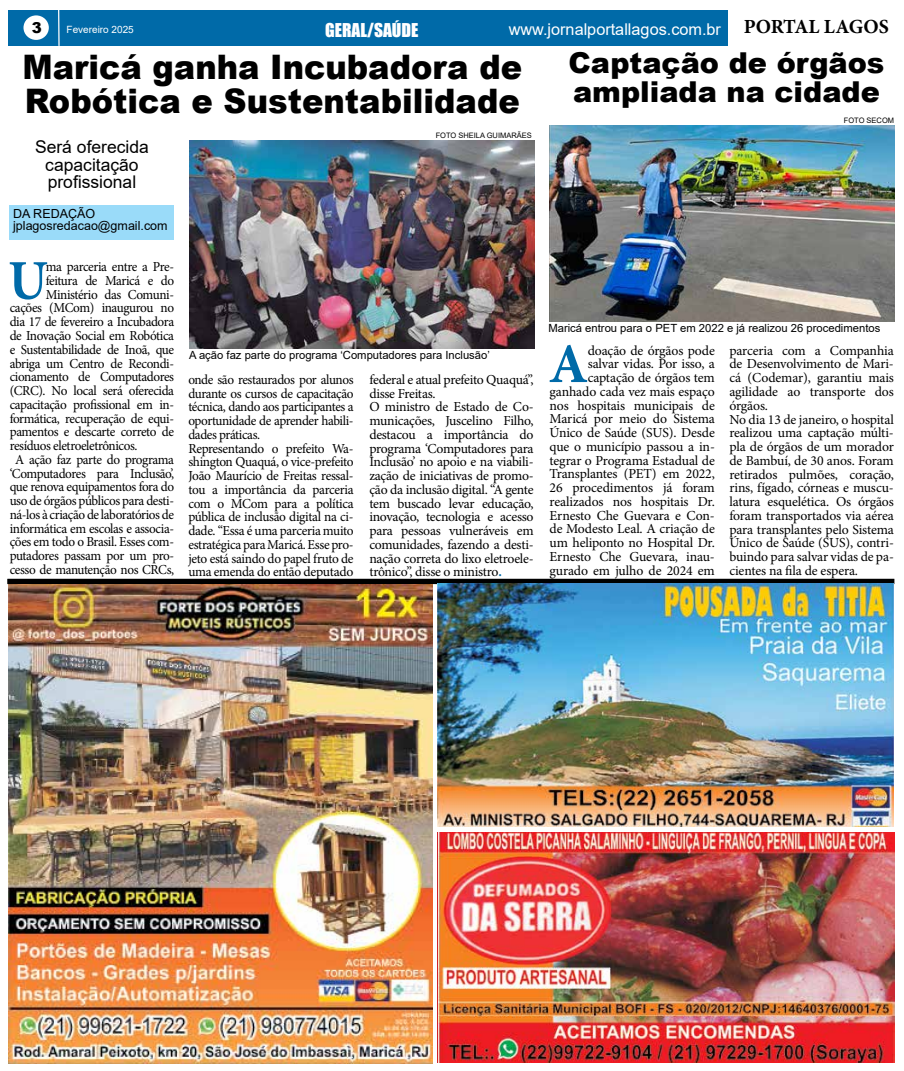
<style>
.page{position:relative;width:904px;height:1071px;background:#fff}
.page>*{position:absolute;margin:0;border:0;box-sizing:border-box;transform-origin:0 0}
.t1{font:700 56px "Minion Pro";color:#006aa8;scale:.96 1}
.t2{font:700 56px "Minion Pro";color:#006aa8}
.t3{font:900 33.75px/33.8px "Arial";color:#000;scale:.95 1}
.t4{font:900 28.75px/28.8px "Arial";color:#000}
.t5{font:17.5px/17.5px "Arial";color:#000;text-align:center}
.t6{font:17.5px "Impact";color:#fff}
.t7{font:16.25px "Arial";color:#fff}
.t8{font:900 15px "Arial";color:#000}
.t9{font:13.75px/13.8px "Minion Pro";letter-spacing:-.02em;color:#000}
.t10{font:13.75px/13.8px "Minion Pro";letter-spacing:-.02em;color:#000;scale:.96 1}
.t11{font:12.5px/12.5px "Arial";color:#000}
.t12{font:11.25px "Arial";color:#000}
.t13{font:10px "Arial";color:#fff}
.t14{font:7.5px "Arial";color:#000}
.s1{font-family:"Minion Pro";font-weight:700;font-size:20px;color:#000}
.s2{font-weight:700;color:#006aa8}
</style>
<div class="page">
<div style="left:9px;top:10px;width:721px;height:36px;background:#006aa8"></div>
<div style="left:23px;top:15px;width:26px;height:25px;background:#fff;border-radius:50%"></div>
<div style="left:728px;top:10px;width:167px;height:36px;background:#fff"></div>
<hr style="left:58px;top:9px;width:2px;height:37px;background:#fff">
<div style="left:10px;top:205px;width:164px;height:34px;background:#9adbf9"></div>
<img style="left:189px;top:140px;width:345px;height:208px">
<img style="left:549px;top:126px;width:345px;height:196px">
<div style="left:8px;top:579px;width:885px;height:4px;border:1px solid #000"></div>
<img style="left:9px;top:584px;width:423px;height:478px">
<img style="left:438px;top:583px;width:455px;height:243px">
<img style="left:438px;top:832px;width:456px;height:229px">
<p class="t8" style="left:32px;top:17px;width:12px">3</p>
<p class="t6" style="left:325px;top:17px;width:95px">GERAL/SAÚDE</p>
<p class="t7" style="left:508px;top:18px;width:381px">www.jornalportallagos.com.br <span class="s1">PORTAL LAGOS</span></p>
<p class="t13" style="left:67px;top:23px;width:69px">Fevereiro 2025</p>
<h2 class="t3" style="left:23px;top:49px;width:527px">Maricá ganha Incubadora de<br>Robótica e Sustentabilidade</h2>
<p class="t5" style="left:35px;top:138px;width:115px">Será oferecida capacitação profissional</p>
<p class="t11" style="left:13px;top:207px;width:156px">DA REDAÇÃO jplagosredacao@gmail.com</p>
<h1 class="t1" style="left:8px;top:241px;width:42px">U</h1>
<p class="t10" style="left:46px;top:260px;width:135px">ma parceria entre a Pre-</p>
<p class="t10" style="left:46px;top:274px;width:135px">feitura de Maricá e do</p>
<p class="t10" style="left:46px;top:287px;width:135px">Ministério das Comuni-</p>
<p class="t10" style="left:10px;top:301px;width:173px">cações (MCom) inaugurou no</p>
<p class="t10" style="left:10px;top:315px;width:173px">dia 17 de fevereiro a Incubadora</p>
<p class="t10" style="left:10px;top:329px;width:173px">de Inovação Social em Robótica</p>
<p class="t10" style="left:10px;top:342px;width:173px">e Sustentabilidade de Inoã, que</p>
<p class="t10" style="left:10px;top:356px;width:173px">abriga um Centro de Recondi-</p>
<p class="t10" style="left:10px;top:370px;width:173px">cionamento de Computadores</p>
<p class="t10" style="left:10px;top:384px;width:173px">(CRC). No local será oferecida</p>
<p class="t10" style="left:10px;top:397px;width:173px">capacitação profissional em in-</p>
<p class="t10" style="left:10px;top:411px;width:173px">formática, recuperação de equi-</p>
<p class="t10" style="left:10px;top:425px;width:173px">pamentos e descarte correto de</p>
<p class="t10" style="left:10px;top:439px;width:135px">resíduos eletroeletrônicos.</p>
<p class="t10" style="left:15px;top:452px;width:167px">A ação faz parte do programa</p>
<p class="t10" style="left:10px;top:466px;width:173px">‘Computadores para Inclusão’,</p>
<p class="t10" style="left:10px;top:480px;width:173px">que renova equipamentos fora do</p>
<p class="t10" style="left:10px;top:494px;width:173px">uso de órgãos públicos para desti-</p>
<p class="t10" style="left:10px;top:507px;width:173px">ná-los à criação de laboratórios de</p>
<p class="t10" style="left:10px;top:521px;width:173px">informática em escolas e associa-</p>
<p class="t10" style="left:10px;top:535px;width:173px">ções em todo o Brasil. Esses com-</p>
<p class="t10" style="left:10px;top:549px;width:173px">putadores passam por um pro-</p>
<p class="t10" style="left:10px;top:562px;width:173px">cesso de manutenção nos CRCs,</p>
<p class="t14" style="left:435px;top:130px;width:98px">FOTO SHEILA GUIMARÃES</p>
<p class="t12" style="left:189px;top:347px;width:302px">A ação faz parte do programa ‘Computadores para Inclusão’</p>
<p class="t10" style="left:188px;top:372px;width:174px">onde são restaurados por alunos durante os cursos de capacitação técnica, dando aos participantes a oportunidade de aprender habili&shy;dades práticas.<br>Representando o prefeito Wa&shy;shington Quaquá, o vice-prefeito<br>João Maurício de Freitas ressal&shy;tou a importância da parceria com o MCom para a política pública de inclusão digital na ci&shy;dade. “Essa é uma parceria muito estratégica para Maricá. Esse pro&shy;jeto está saindo do papel fruto de uma emenda do então deputado</p>
<p class="t9" style="left:369px;top:372px;width:166px">federal e atual prefeito Quaquá”, disse Freitas.<br>O ministro de Estado de Co&shy;municações, Juscelino Filho, destacou a importância do programa ‘Computadores para<br>Inclusão’ no apoio e na viabili&shy;zação de iniciativas de promo&shy;ção da inclusão digital. “A gente tem buscado levar educação, inovação, tecnologia e acesso para pessoas vulneráveis em comunidades, fazendo a desti&shy;nação correta do lixo eletroele&shy;trônico”, disse o ministro<span class="s2">.</span></p>
<h3 class="t4" style="left:568px;top:48px;width:317px">Captação de órgãos ampliada na cidade</h3>
<p class="t14" style="left:843px;top:115px;width:52px">FOTO SECOM</p>
<p class="t12" style="left:548px;top:320px;width:333px">Maricá entrou para o PET em 2022 e já realizou 26 procedimentos</p>
<p class="t9" style="left:549px;top:343px;width:167px;text-align:right">doação de órgãos pode<br>salvar vidas. Por isso, a captação de órgãos tem ganhado cada vez mais espaço nos hospitais municipais de<br>Maricá por meio do Sistema<br>Único de Saúde (SUS). Desde que o município passou a in&shy;tegrar o Programa Estadual de<br>Transplantes (PET) em 2022,<br>26 procedimentos já foram realizados nos hospitais Dr.<br>Ernesto Che Guevara e Con&shy;de Modesto Leal. A criação de um heliponto no Hospital Dr.<br>Ernesto Che Guevara, inau&shy;gurado em julho de 2024 em</p>
<p class="t9" style="left:729px;top:343px;width:166px">parceria com a Companhia de Desenvolvimento de Mari&shy;cá (Codemar), garantiu mais agilidade ao transporte dos órgãos.<br>No dia 13 de janeiro, o hospital realizou uma captação múlti&shy;pla de órgãos de um morador de Bambuí, de 30 anos. Foram retirados pulmões, coração, rins, fígado, córneas e muscu&shy;latura esquelética. Os órgãos foram transportados via aérea para transplantes pelo Sistema<br>Único de Saúde (SUS), contri&shy;buindo para salvar vidas de pa&shy;cientes na fila de espera.</p>
<h1 class="t2" style="left:548px;top:324px;width:41px">A</h1>
</div>
